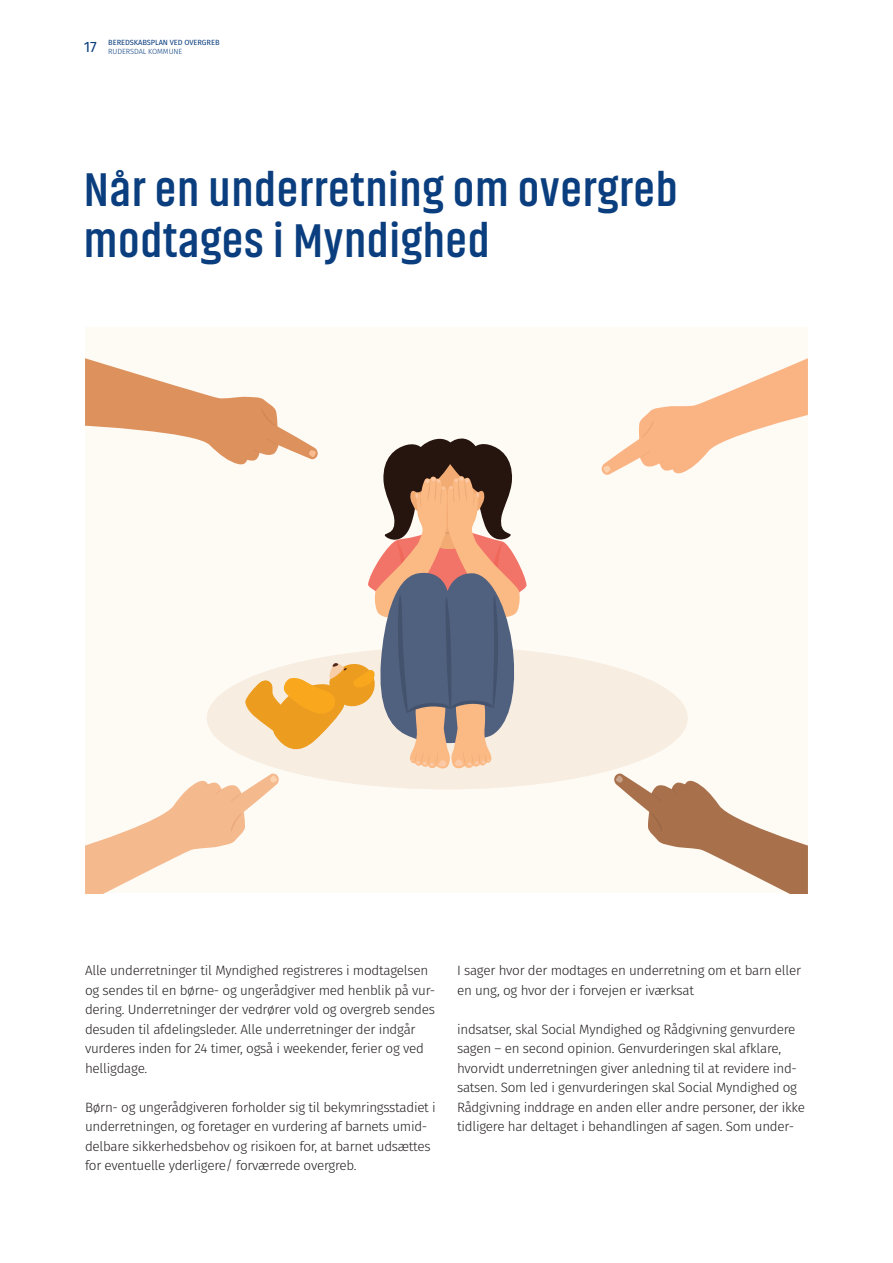
<style>
.page{position:relative;width:893px;height:1263px;background:#fff}
.page>*{position:absolute;margin:0;border:0;box-sizing:border-box;transform-origin:0 0}
.t1{font:700 48px/51px "Qkcjwn Akhand";letter-spacing:.015em;color:#0a3e7e}
.t2{font:300 13.5px/19.5px "Hrbbtn Fira Sans";letter-spacing:-.02em;color:#231f20}
.t3{font:7.5px "Mrrwtf Fira Sans";letter-spacing:-.01em;color:#0a3e7e}
.t4{font:300 7.5px "Ywpsmm Fira Sans";letter-spacing:-.01em;color:#0a3e7e}
.s1{font-family:"Tsmnyb Fira Sans";font-size:15px}
</style>
<div class="page">
<div style="left:85px;top:327px;width:723px;height:566px;background:#fefaf4"></div>
<div style="left:207px;top:647px;width:481px;height:142px;background:#f7ede1;border-radius:50%"></div>
<svg style="left:614px;top:773px;width:194px;height:120px"></svg>
<svg style="left:601px;top:358px;width:207px;height:117px"></svg>
<svg style="left:85px;top:358px;width:442px;height:535px"></svg>
<p class="t3" style="left:84px;top:37px;width:137px"><span class="s1">17</span> BEREDSKABSPLAN VED OVERGREB</p>
<p class="t4" style="left:108px;top:46px;width:76px">RUDERSDAL KOMMUNE</p>
<h1 class="t1" style="left:84px;top:164px;width:595px">Når en underretning om overgreb modtages i Myndighed</h1>
<p class="t2" style="left:85px;top:960px;width:345px">Alle underretninger til Myndighed registreres i modtagelsen</p>
<p class="t2" style="left:85px;top:999px;width:351px">dering. Underretninger der vedrører vold og overgreb sendes desuden til afdelingsleder. Alle underretninger der indgår vurderes inden for 24 timer, også i weekender, ferier og ved helligdage.</p>
<p class="t2" style="left:85px;top:1097px;width:352px">Børn- og ungerådgiveren forholder sig til bekymringsstadiet i</p>
<p class="t2" style="left:85px;top:1136px;width:347px">delbare sikkerhedsbehov og risikoen for, at barnet udsættes for eventuelle yderligere/ forværrede overgreb.</p>
<p class="t2" style="left:85px;top:980px;width:352px">og sendes til en børne- og ungerådgiver med henblik på vur-</p>
<p class="t2" style="left:85px;top:1116px;width:344px">underretningen, og foretager en vurdering af barnets umid-</p>
<p class="t2" style="left:457px;top:960px;width:345px">I sager hvor der modtages en underretning om et barn eller en ung, og hvor der i forvejen er iværksat</p>
<p class="t2" style="left:457px;top:1019px;width:340px">indsatser, skal Social Myndighed og Rådgivning genvurdere sagen – en second opinion. Genvurderingen skal afklare,</p>
<p class="t2" style="left:457px;top:1077px;width:349px">satsen. Som led i genvurderingen skal Social Myndighed og<br>Rådgivning inddrage en anden eller andre personer, der ikke</p>
<p class="t2" style="left:457px;top:1058px;width:341px">hvorvidt underretningen giver anledning til at revidere ind-</p>
<p class="t2" style="left:457px;top:1116px;width:338px">tidligere har deltaget i behandlingen af sagen. Som under-</p>
</div>
